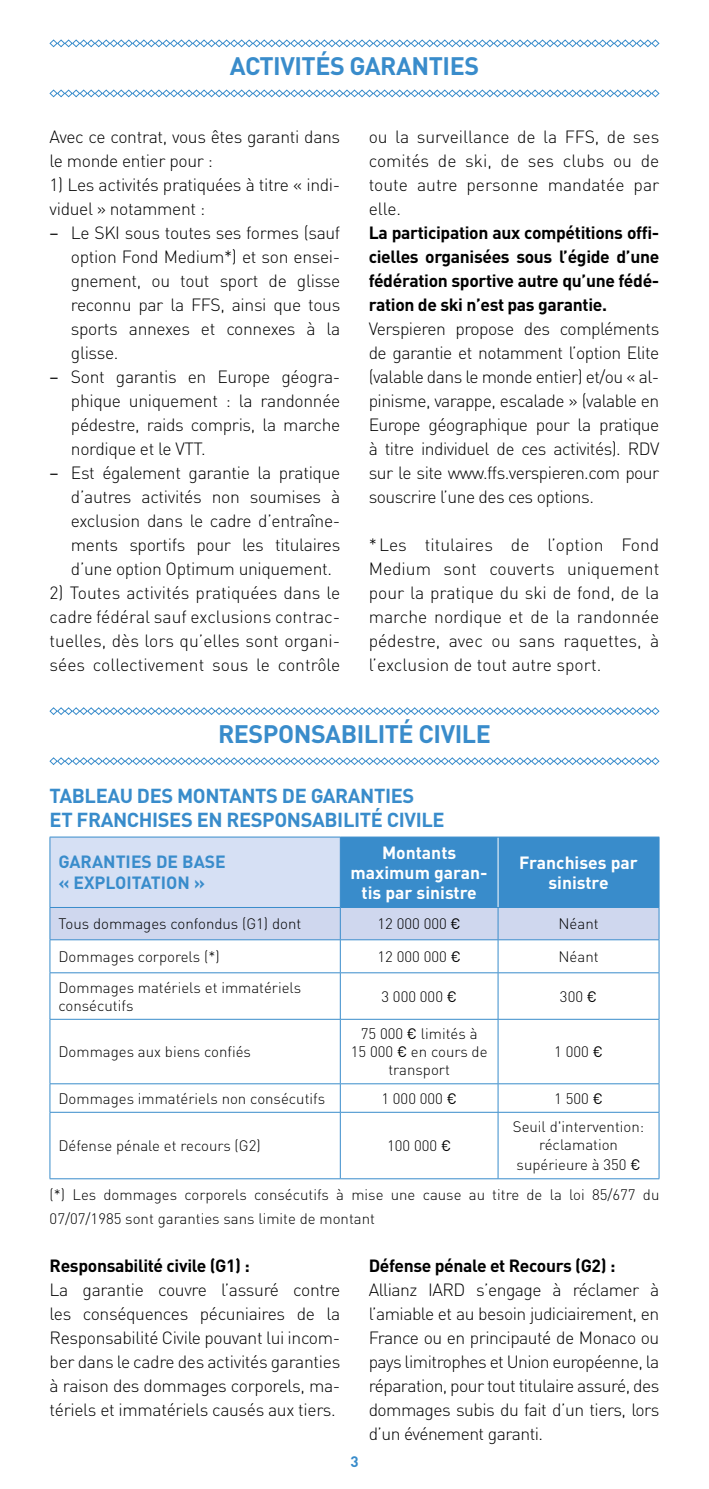
<style>
.page{position:relative;width:709px;height:1489px;background:#fff}
.page>*{position:absolute;margin:0;border:0;box-sizing:border-box;transform-origin:0 0}
.t1{font:700 25px "DIN Pro";letter-spacing:-.02em;color:#398ccb}
.t2{font:700 20px/24px "DIN Pro";letter-spacing:-.02em;color:#398ccb}
.t3{font:300 17.5px/24px "DIN Pro";letter-spacing:-.02em;color:#000;text-align:justify}
.t4{font:700 17.5px/24px "DIN Pro";letter-spacing:-.02em;color:#000;text-align:justify}
.t5{font:700 17.5px/20px "DIN Pro";color:#fff;text-align:center}
.t6{font:700 17.5px/21px "DIN Pro";color:#398ccb}
.t7{font:300 15px/18px "DIN Pro";color:#000}
.t8{font:700 15px "DIN Pro";color:#398ccb}
.s1{font-weight:400}
</style>
<div class="page">
<svg style="left:49px;top:39px;width:611px;height:9px"></svg>
<svg style="left:49px;top:89px;width:611px;height:9px"></svg>
<svg style="left:49px;top:707px;width:611px;height:8px"></svg>
<svg style="left:49px;top:757px;width:611px;height:8px"></svg>
<svg style="left:50px;top:837px;width:608px;height:102px;background:#9abee3"></svg>
<hr style="left:497px;top:837px;width:1px;height:70px;background:#fff">
<hr style="left:340px;top:837px;width:1px;height:70px;background:#398ccb">
<hr style="left:50px;top:907px;width:290px;height:1px;background:#398ccb">
<hr style="left:340px;top:907px;width:158px;height:1px;background:#398ccb">
<hr style="left:340px;top:907px;width:1px;height:32px;background:#398ccb">
<hr style="left:498px;top:907px;width:161px;height:1px;background:#398ccb">
<hr style="left:497px;top:907px;width:1px;height:32px;background:#398ccb">
<hr style="left:50px;top:939px;width:290px;height:1px;background:#398ccb">
<hr style="left:340px;top:939px;width:158px;height:1px;background:#398ccb">
<hr style="left:340px;top:940px;width:1px;height:32px;background:#398ccb">
<hr style="left:498px;top:939px;width:161px;height:1px;background:#398ccb">
<hr style="left:497px;top:940px;width:1px;height:32px;background:#398ccb">
<hr style="left:50px;top:972px;width:290px;height:1px;background:#398ccb">
<hr style="left:340px;top:972px;width:158px;height:1px;background:#398ccb">
<hr style="left:340px;top:973px;width:1px;height:45px;background:#398ccb">
<hr style="left:498px;top:972px;width:161px;height:1px;background:#398ccb">
<hr style="left:497px;top:973px;width:1px;height:45px;background:#398ccb">
<hr style="left:50px;top:1018px;width:290px;height:1px;background:#398ccb">
<hr style="left:340px;top:1018px;width:158px;height:1px;background:#398ccb">
<hr style="left:340px;top:1019px;width:1px;height:64px;background:#398ccb">
<hr style="left:498px;top:1018px;width:161px;height:1px;background:#398ccb">
<hr style="left:497px;top:1019px;width:1px;height:64px;background:#398ccb">
<hr style="left:50px;top:1083px;width:290px;height:1px;background:#398ccb">
<hr style="left:340px;top:1083px;width:158px;height:1px;background:#398ccb">
<svg style="left:340px;top:1084px;width:1px;height:27px"></svg>
<hr style="left:498px;top:1083px;width:161px;height:1px;background:#398ccb">
<svg style="left:497px;top:1084px;width:1px;height:27px"></svg>
<hr style="left:50px;top:1111px;width:290px;height:1px;background:#398ccb">
<hr style="left:340px;top:1111px;width:158px;height:1px;background:#398ccb">
<hr style="left:340px;top:1112px;width:1px;height:66px;background:#398ccb">
<hr style="left:498px;top:1111px;width:161px;height:1px;background:#398ccb">
<hr style="left:497px;top:1112px;width:1px;height:66px;background:#398ccb">
<hr style="left:50px;top:1178px;width:290px;height:1px;background:#398ccb">
<hr style="left:340px;top:1178px;width:158px;height:1px;background:#398ccb">
<hr style="left:498px;top:1178px;width:161px;height:1px;background:#398ccb">
<hr style="left:50px;top:836px;width:290px;height:1px;background:#398ccb">
<hr style="left:49px;top:837px;width:1px;height:70px;background:#398ccb">
<hr style="left:340px;top:836px;width:158px;height:1px;background:#398ccb">
<hr style="left:498px;top:836px;width:161px;height:1px;background:#398ccb">
<hr style="left:658px;top:837px;width:1px;height:70px;background:#398ccb">
<hr style="left:49px;top:907px;width:1px;height:32px;background:#398ccb">
<hr style="left:658px;top:907px;width:1px;height:32px;background:#398ccb">
<hr style="left:49px;top:940px;width:1px;height:32px;background:#398ccb">
<hr style="left:658px;top:940px;width:1px;height:32px;background:#398ccb">
<hr style="left:49px;top:973px;width:1px;height:45px;background:#398ccb">
<hr style="left:658px;top:973px;width:1px;height:45px;background:#398ccb">
<hr style="left:49px;top:1019px;width:1px;height:64px;background:#398ccb">
<hr style="left:658px;top:1019px;width:1px;height:64px;background:#398ccb">
<svg style="left:49px;top:1084px;width:1px;height:27px"></svg>
<svg style="left:658px;top:1084px;width:1px;height:27px"></svg>
<hr style="left:49px;top:1112px;width:1px;height:66px;background:#398ccb">
<hr style="left:658px;top:1112px;width:1px;height:66px;background:#398ccb">
<h1 class="t1" style="left:230px;top:50px;width:251px">ACTIVITÉS GARANTIES</h1>
<p class="t3" style="left:50px;top:124px;width:292px">Avec ce contrat, vous êtes garanti dans le monde entier pour :</p>
<p class="t3" style="left:50px;top:172px;width:292px">1) Les activités pratiquées à titre « indi-</p>
<p class="t3" style="left:50px;top:196px;width:157px">viduel » notamment :</p>
<p class="t3" style="left:50px;top:220px;width:292px"><span class="s1">−</span> Le SKI sous toutes ses formes (sauf</p>
<p class="t3" style="left:71px;top:244px;width:271px">option Fond Medium*) et son ensei-</p>
<p class="t3" style="left:71px;top:268px;width:271px">gnement, ou tout sport de glisse</p>
<p class="t3" style="left:71px;top:292px;width:271px">reconnu par la FFS, ainsi que tous</p>
<p class="t3" style="left:71px;top:316px;width:271px">sports annexes et connexes à la</p>
<p class="t3" style="left:71px;top:340px;width:49px">glisse.</p>
<p class="t3" style="left:50px;top:364px;width:292px"><span class="s1">−</span> Sont garantis en Europe géogra-</p>
<p class="t3" style="left:71px;top:388px;width:271px">phique uniquement : la randonnée</p>
<p class="t3" style="left:71px;top:412px;width:271px">pédestre, raids compris, la marche</p>
<p class="t3" style="left:71px;top:436px;width:136px">nordique et le VTT.</p>
<p class="t3" style="left:50px;top:460px;width:292px"><span class="s1">−</span> Est également garantie la pratique</p>
<p class="t3" style="left:71px;top:484px;width:271px">d’autres activités non soumises à</p>
<p class="t3" style="left:71px;top:508px;width:271px">exclusion dans le cadre d’entraîne-</p>
<p class="t3" style="left:71px;top:532px;width:271px">ments sportifs pour les titulaires</p>
<p class="t3" style="left:71px;top:556px;width:263px">d’une option Optimum uniquement.</p>
<p class="t3" style="left:50px;top:580px;width:292px">2) Toutes activités pratiquées dans le cadre fédéral sauf exclusions contrac&shy;tuelles, dès lors qu’elles sont organi&shy;sées collectivement sous le contrôle</p>
<p class="t3" style="left:369px;top:124px;width:292px">ou la surveillance de la FFS, de ses comités de ski, de ses clubs ou de toute autre personne mandatée par elle.</p>
<p class="t4" style="left:369px;top:220px;width:292px">La participation aux compétitions offi&shy;cielles organisées sous l’égide d’une fédération sportive autre qu’une fédé&shy;ration de ski n’est pas garantie.</p>
<p class="t3" style="left:369px;top:316px;width:292px">Verspieren propose des compléments de garantie et notamment l’option Elite (valable dans le monde entier) et/ou « al&shy;pinisme, varappe, escalade » (valable en Europe géographique pour la pratique à titre individuel de ces activités). RDV sur le site www.ffs.verspieren.com pour souscrire l’une des ces options.</p>
<p class="t3" style="left:369px;top:532px;width:292px">*Les titulaires de l’option Fond Medium sont couverts uniquement pour la pratique du ski de fond, de la marche nordique et de la randonnée pédestre, avec ou sans raquettes, à l’exclusion de tout autre sport.</p>
<h1 class="t1" style="left:218px;top:717px;width:274px">RESPONSABILITÉ CIVILE</h1>
<p class="t2" style="left:50px;top:782px;width:396px">TABLEAU DES MONTANTS DE GARANTIES<br>ET FRANCHISES EN RESPONSABILITÉ CIVILE</p>
<p class="t6" style="left:58px;top:851px;width:169px">GARANTIES DE BASE « EXPLOITATION »</p>
<p class="t5" style="left:350px;top:842px;width:139px">Montants maximum garan&shy;tis par sinistre</p>
<p class="t5" style="left:519px;top:852px;width:120px">Franchises par sinistre</p>
<p class="t7" style="left:58px;top:914px;width:244px">Tous dommages confondus (G1) dont</p>
<p class="t7" style="left:377px;top:914px;width:85px">12 000 000 <span class="s1">€</span></p>
<p class="t7" style="left:558px;top:914px;width:42px">Néant</p>
<p class="t7" style="left:58px;top:947px;width:163px">Dommages corporels (*)</p>
<p class="t7" style="left:377px;top:947px;width:85px">12 000 000 <span class="s1">€</span></p>
<p class="t7" style="left:558px;top:947px;width:42px">Néant</p>
<p class="t7" style="left:58px;top:978px;width:244px">Dommages matériels et immatériels consécutifs</p>
<p class="t7" style="left:381px;top:987px;width:77px">3 000 000 <span class="s1">€</span></p>
<p class="t7" style="left:560px;top:987px;width:39px">300 <span class="s1">€</span></p>
<p class="t7" style="left:58px;top:1042px;width:194px">Dommages aux biens confiés</p>
<p class="t7" style="left:351px;top:1024px;width:138px;text-align:center">75 000 <span class="s1">€</span> limités à<br>15 000 <span class="s1">€</span> en cours de transport</p>
<p class="t7" style="left:554px;top:1042px;width:50px">1 000 <span class="s1">€</span></p>
<p class="t7" style="left:58px;top:1089px;width:268px">Dommages immatériels non consécutifs</p>
<p class="t7" style="left:381px;top:1089px;width:77px">1 000 000 <span class="s1">€</span></p>
<p class="t7" style="left:554px;top:1089px;width:50px">1 500 <span class="s1">€</span></p>
<p class="t7" style="left:58px;top:1136px;width:204px">Défense pénale et recours (G2)</p>
<p class="t7" style="left:387px;top:1136px;width:65px">100 000 <span class="s1">€</span></p>
<p class="t7" style="left:513px;top:1117px;width:133px;text-align:center">Seuil d'intervention: réclamation</p>
<p class="t7" style="left:50px;top:1149px;width:611px;line-height:29.2px;text-indent:467px">supérieure à 350 <span class="s1">€ </span>(*) Les dommages corporels consécutifs à mise une cause au titre de la loi 85/677 du</p>
<p class="t7" style="left:50px;top:1208px;width:327px">07/07/1985 sont garanties sans limite de montant</p>
<p class="t4" style="left:50px;top:1252px;width:202px">Responsabilité civile (G1) :</p>
<p class="t3" style="left:50px;top:1276px;width:292px">La garantie couvre l’assuré contre les conséquences pécuniaires de la Responsabilité Civile pouvant lui incom&shy;ber dans le cadre des activités garanties à raison des dommages corporels, ma&shy;tériels et immatériels causés aux tiers.</p>
<p class="t4" style="left:369px;top:1252px;width:248px">Défense pénale et Recours (G2) :</p>
<p class="t3" style="left:369px;top:1276px;width:292px">Allianz IARD s’engage à réclamer à l’amiable et au besoin judiciairement, en France ou en principauté de Monaco ou pays limitrophes et Union européenne, la réparation, pour tout titulaire assuré, des dommages subis du fait d’un tiers, lors d’un événement garanti.</p>
<p class="t8" style="left:350px;top:1451px;width:10px">3</p>
</div>
